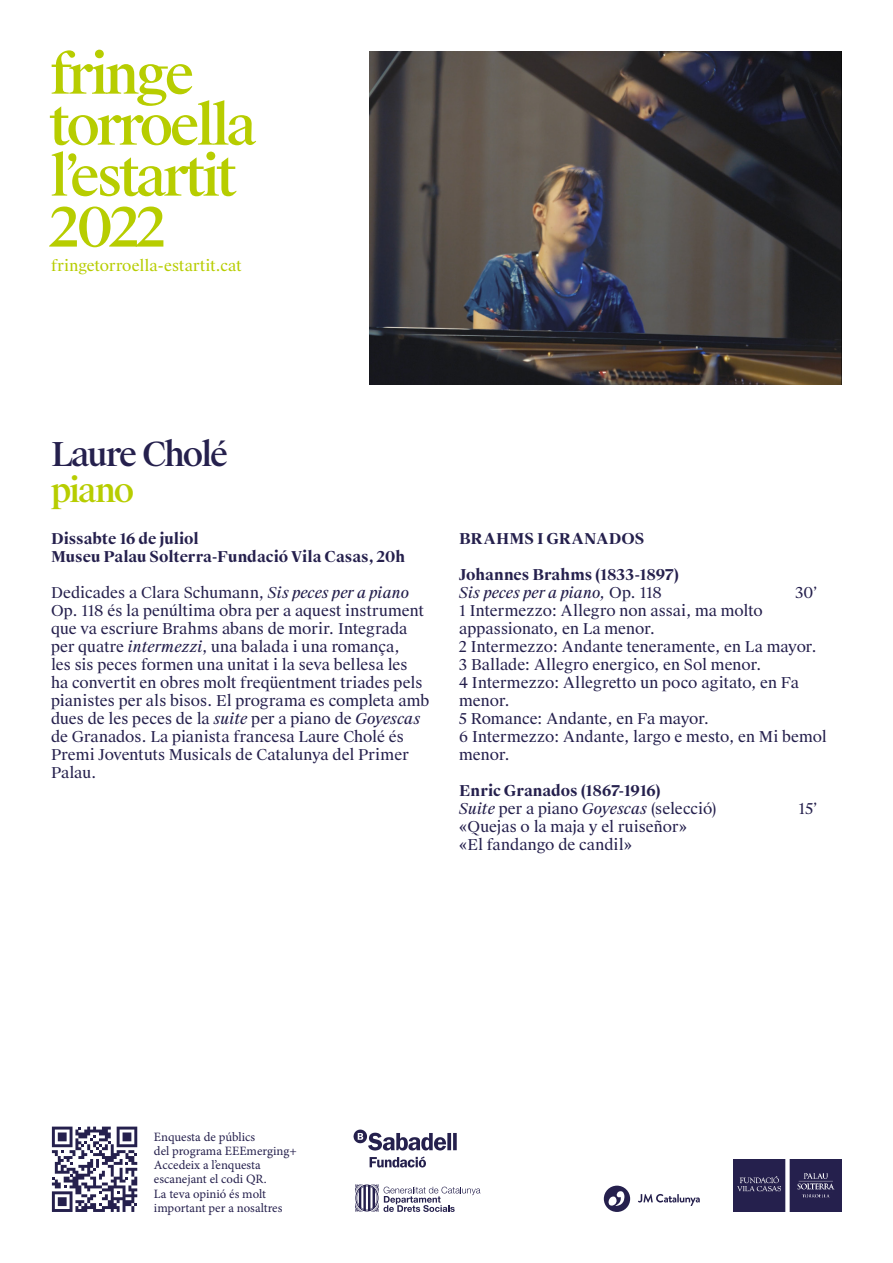
<style>
.page{position:relative;width:893px;height:1263px;background:#fff}
.page>*{position:absolute;margin:0;border:0;box-sizing:border-box;transform-origin:0 0}
.t1{font:500 54px/51px "Suisse Works";letter-spacing:-.06em;color:#b7cd00}
.t2{font:500 33px "Suisse Works";letter-spacing:-.065em;color:#25204d}
.t3{font:500 33px "Suisse Works";letter-spacing:-.065em;color:#b7cd00}
.t4{font:15px/18px "Suisse Works";color:#25204d}
.t5{font:700 15px/18px "Suisse Works";letter-spacing:-.005em;color:#25204d}
.t6{font:15px "Suisse Works";letter-spacing:.005em;color:#b7cd00}
.t7{font:12.75px/14.2px "Minion Pro";color:#25204d}
.s1{font-style:italic}
.s2{font-weight:400;font-style:italic}
.s3{font-weight:400}
</style>
<div class="page">
<svg style="left:52px;top:1126px;width:85px;height:86px"></svg>
<img style="left:353px;top:1129px;width:104px;height:39px">
<svg style="left:355px;top:1184px;width:125px;height:28px"></svg>
<img style="left:370px;top:51px;width:472px;height:333px">
<svg style="left:604px;top:1185px;width:26px;height:27px"></svg>
<svg style="left:638px;top:1194px;width:62px;height:12px"></svg>
<img style="left:733px;top:1160px;width:109px;height:52px">
<h1 class="t1" style="left:50px;top:50px;width:208px">fringe torroella l’estartit<br>2022</h1>
<p class="t6" style="left:51px;top:256px;width:192px">fringetorroella-estartit.cat</p>
<h2 class="t2" style="left:51px;top:434px;width:179px">Laure Cholé</h2>
<h2 class="t3" style="left:51px;top:470px;width:85px">piano</h2>
<p class="t5" style="left:51px;top:529px;width:356px">Dissabte 16 de juliol<br>Museu Palau Solterra-Fundació Vila Casas, 20h</p>
<p class="t4" style="left:51px;top:583px;width:380px">Dedicades a Clara Schumann, <span class="s1">Sis peces per a piano </span>Op. 118 és la penúltima obra per a aquest instrument que va escriure Brahms abans de morir. Integrada per quatre <span class="s1">intermezzi</span>, una balada i una romança,<br>les sis peces formen una unitat i la seva bellesa les<br>ha convertit en obres molt freqüentment triades pels pianistes per als bisos. El programa es completa amb dues de les peces de la <span class="s1">suite</span> per a piano de <span class="s1">Goyescas </span>de Granados. La pianista francesa Laure Cholé és Premi Joventuts Musicals de Catalunya del Primer Palau.</p>
<p class="t5" style="left:459px;top:529px;width:187px">BRAHMS I GRANADOS</p>
<p class="t5" style="left:459px;top:565px;width:221px">Johannes Brahms (1833-1897)<br><span class="s2">Sis peces per a piano,</span> <span class="s3">Op. 118</span></p>
<p class="t4" style="left:795px;top:583px;width:24px">30’</p>
<p class="t4" style="left:459px;top:601px;width:369px">1 Intermezzo: Allegro non assai, ma molto appassionato, en La menor.<br>2 Intermezzo: Andante teneramente, en La mayor.<br>3 Ballade: Allegro energico, en Sol menor.<br>4 Intermezzo: Allegretto un poco agitato, en Fa menor.<br>5 Romance: Andante, en Fa mayor.<br>6 Intermezzo: Andante, largo e mesto, en Mi bemol menor.</p>
<p class="t5" style="left:459px;top:781px;width:259px">Enric Granados (1867-1916)<br><span class="s2">Suite</span> <span class="s3">per a piano</span> <span class="s2">Goyescas</span> <span class="s3">(selecció)</span></p>
<p class="t4" style="left:799px;top:799px;width:21px">15’</p>
<p class="t4" style="left:459px;top:817px;width:229px">«Quejas o la maja y el ruiseñor» «El fandango de candil»</p>
<p class="t7" style="left:154px;top:1129px;width:144px">Enquesta de públics<br>del programa EEEmerging+<br>Accedeix a l’enquesta escanejant el codi QR.<br>La teva opinió és molt important per a nosaltres</p>
</div>
